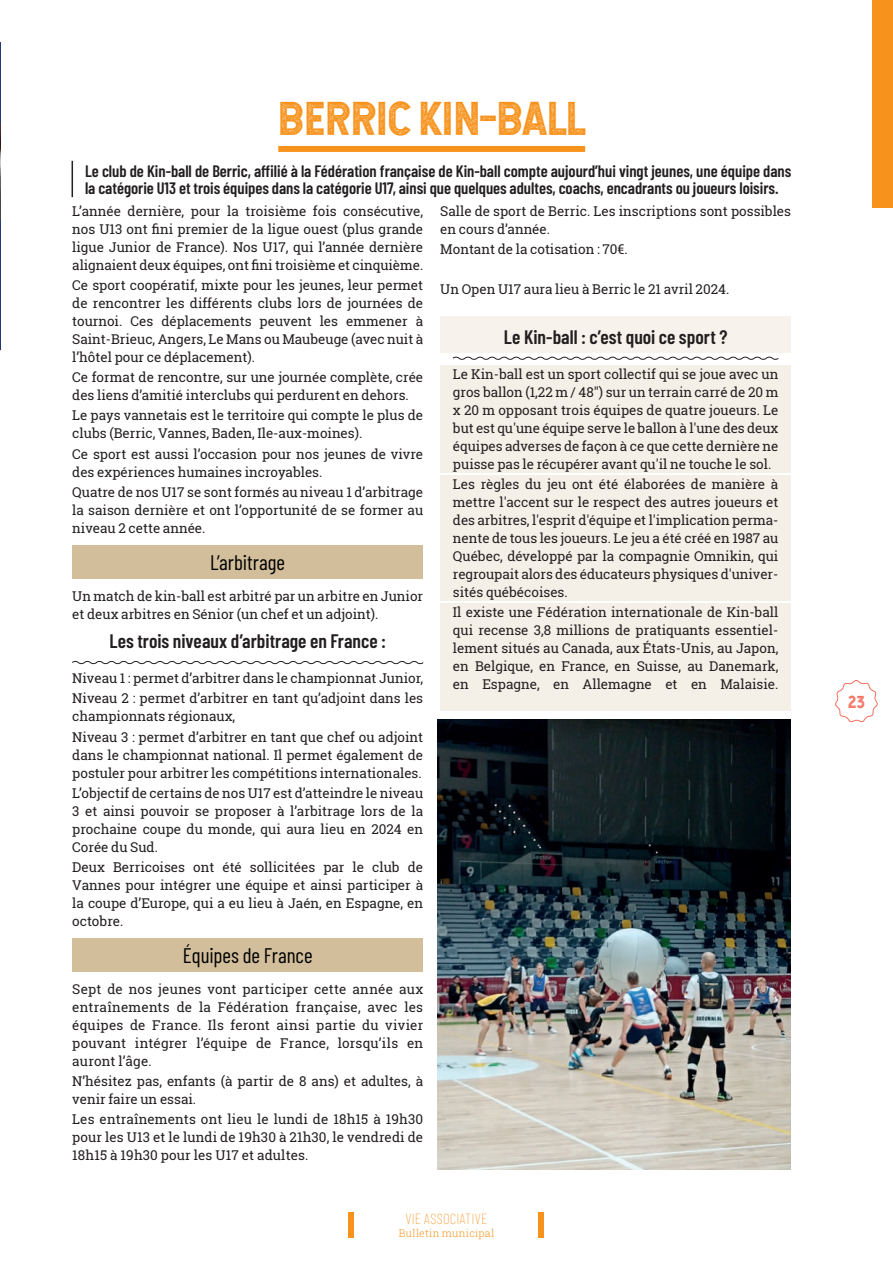
<style>
.page{position:relative;width:893px;height:1263px;background:#fff}
.page>*{position:absolute;margin:0;border:0;box-sizing:border-box;transform-origin:0 0}
.t1{font:45px "Hansief Rough";color:#f7931d}
.t2{font:21px "Barlow Condensed";color:#000}
.t3{font:600 19.5px "Barlow Condensed";color:#231f20}
.t4{font:600 16.5px/16.5px "Barlow Condensed";color:#231f20}
.t5{font:16.5px "Hansief Rough";color:#f26f5d}
.t6{font:100 15px "Barlow Condensed";letter-spacing:.015em;color:#f7931d}
.t7{font:13.5px/18px "Roboto Slab";color:#231f20;text-align:justify}
.t8{font:300 10.5px "Roboto Slab";letter-spacing:.03em;color:#f7931d}
</style>
<div class="page">
<svg style="left:835px;top:680px;width:43px;height:43px"></svg>
<div style="left:278px;top:146px;width:307px;height:6px;background:#f7931d"></div>
<hr style="left:72px;top:161px;width:1px;height:36px;background:#231f20">
<div style="left:72px;top:545px;width:351px;height:34px;background:#d2be9b"></div>
<svg style="left:72px;top:661px;width:352px;height:4px"></svg>
<div style="left:72px;top:938px;width:351px;height:34px;background:#d2be9b"></div>
<div style="left:440px;top:316px;width:351px;height:36px;background:#f7f3ec"></div>
<svg style="left:452px;top:356px;width:327px;height:4px"></svg>
<div style="left:440px;top:365px;width:351px;height:108px;background:#f5f0e7"></div>
<div style="left:440px;top:475px;width:351px;height:126px;background:#f5f0e7"></div>
<div style="left:440px;top:603px;width:351px;height:108px;background:#f5f0e7"></div>
<img style="left:438px;top:719px;width:352px;height:450px">
<img style="left:0;top:42px;width:1px;height:308px">
<div style="left:348px;top:1212px;width:6px;height:25px;background:#f7931d"></div>
<div style="left:538px;top:1212px;width:6px;height:25px;background:#f7931d"></div>
<div style="left:872px;top:0;width:21px;height:208px;background:#f7931d"></div>
<h1 class="t1" style="left:278px;top:90px;width:308px">BERRIC KIN-BALL</h1>
<p class="t4" style="left:85px;top:162px;width:708px">Le club de Kin-ball de Berric, affilié à la Fédération française de Kin-ball compte aujourd’hui vingt jeunes, une équipe dans la catégorie U13 et trois équipes dans la catégorie U17, ainsi que quelques adultes, coachs, encadrants ou joueurs loisirs.</p>
<p class="t7" style="left:72px;top:202px;width:352px">L’année dernière, pour la troisième fois consécutive, nos U13 ont fini premier de la ligue ouest (plus grande ligue Junior de France). Nos U17, qui l’année dernière alignaient deux équipes, ont fini troisième et cinquième.</p>
<p class="t7" style="left:72px;top:276px;width:352px">Ce sport coopératif, mixte pour les jeunes, leur permet de rencontrer les différents clubs lors de journées de tournoi. Ces déplacements peuvent les emmener à Saint-Brieuc, Angers, Le Mans ou Maubeuge (avec nuit à l’hôtel pour ce déplacement).</p>
<p class="t7" style="left:72px;top:368px;width:352px">Ce format de rencontre, sur une journée complète, crée des liens d’amitié interclubs qui perdurent en dehors.</p>
<p class="t7" style="left:72px;top:406px;width:352px">Le pays vannetais est le territoire qui compte le plus de clubs (Berric, Vannes, Baden, Ile-aux-moines).</p>
<p class="t7" style="left:72px;top:444px;width:352px">Ce sport est aussi l’occasion pour nos jeunes de vivre des expériences humaines incroyables.</p>
<p class="t7" style="left:72px;top:483px;width:352px">Quatre de nos U17 se sont formés au niveau 1 d’arbitrage la saison dernière et ont l’opportunité de se former au niveau 2 cette année.</p>
<h2 class="t2" style="left:210px;top:548px;width:76px">L’arbitrage</h2>
<p class="t7" style="left:72px;top:587px;width:352px">Un match de kin-ball est arbitré par un arbitre en Junior et deux arbitres en Sénior (un chef et un adjoint).</p>
<h3 class="t3" style="left:109px;top:627px;width:278px">Les trois niveaux d’arbitrage en France :</h3>
<p class="t7" style="left:72px;top:668px;width:352px;line-height:20.1px">Niveau 1 : permet d’arbitrer dans le championnat Junior,<br>Niveau 2 : permet d’arbitrer en tant qu’adjoint dans les</p>
<p class="t7" style="left:72px;top:706px;width:352px;line-height:20.1px">championnats régionaux,<br>Niveau 3 : permet d’arbitrer en tant que chef ou adjoint</p>
<p class="t7" style="left:72px;top:745px;width:352px">dans le championnat national. Il permet également de postuler pour arbitrer les compétitions internationales.</p>
<p class="t7" style="left:72px;top:784px;width:352px">L’objectif de certains de nos U17 est d’atteindre le niveau 3 et ainsi pouvoir se proposer à l’arbitrage lors de la prochaine coupe du monde, qui aura lieu en 2024 en Corée du Sud.</p>
<p class="t7" style="left:72px;top:858px;width:352px">Deux Berricoises ont été sollicitées par le club de Vannes pour intégrer une équipe et ainsi participer à la coupe d’Europe, qui a eu lieu à Jaén, en Espagne, en octobre.</p>
<h2 class="t2" style="left:183px;top:941px;width:131px">Équipes de France</h2>
<p class="t7" style="left:72px;top:980px;width:352px">Sept de nos jeunes vont participer cette année aux entraînements de la Fédération française, avec les équipes de France. Ils feront ainsi partie du vivier pouvant intégrer l’équipe de France, lorsqu’ils en auront l’âge.</p>
<p class="t7" style="left:72px;top:1072px;width:352px">N’hésitez pas, enfants (à partir de 8 ans) et adultes, à venir faire un essai.</p>
<p class="t7" style="left:72px;top:1110px;width:352px">Les entraînements ont lieu le lundi de 18h15 à 19h30 pour les U13 et le lundi de 19h30 à 21h30, le vendredi de 18h15 à 19h30 pour les U17 et adultes.</p>
<p class="t7" style="left:440px;top:202px;width:352px">Salle de sport de Berric. Les inscriptions sont possibles en cours d’année.</p>
<p class="t7" style="left:440px;top:240px;width:189px">Montant de la cotisation : 70€.</p>
<p class="t7" style="left:440px;top:280px;width:291px">Un Open U17 aura lieu à Berric le 21 avril 2024.</p>
<h3 class="t3" style="left:504px;top:323px;width:225px">Le Kin-ball : c’est quoi ce sport ?</h3>
<p class="t7" style="left:453px;top:365px;width:327px">Le Kin-ball est un sport collectif qui se joue avec un gros ballon (1,22 m / 48") sur un terrain carré de 20 m x 20 m opposant trois équipes de quatre joueurs. Le but est qu'une équipe serve le ballon à l'une des deux équipes adverses de façon à ce que cette dernière ne puisse pas le récupérer avant qu'il ne touche le sol.</p>
<p class="t7" style="left:453px;top:475px;width:327px">Les règles du jeu ont été élaborées de manière à mettre l'accent sur le respect des autres joueurs et des arbitres, l'esprit d'équipe et l'implication perma&shy;nente de tous les joueurs. Le jeu a été créé en 1987 au Québec, développé par la compagnie Omnikin, qui regroupait alors des éducateurs physiques d'univer&shy;sités québécoises.</p>
<p class="t7" style="left:453px;top:603px;width:327px">Il existe une Fédération internationale de Kin-ball qui recense 3,8 millions de pratiquants essentiel&shy;lement situés au Canada, aux États-Unis, au Japon, en Belgique, en France, en Suisse, au Danemark, en Espagne, en Allemagne et en Malaisie.</p>
<p class="t6" style="left:406px;top:1207px;width:83px">VIE ASSOCIATIVE</p>
<p class="t8" style="left:399px;top:1226px;width:97px">Bulletin municipal</p>
<p class="t5" style="left:848px;top:692px;width:19px">23</p>
</div>
